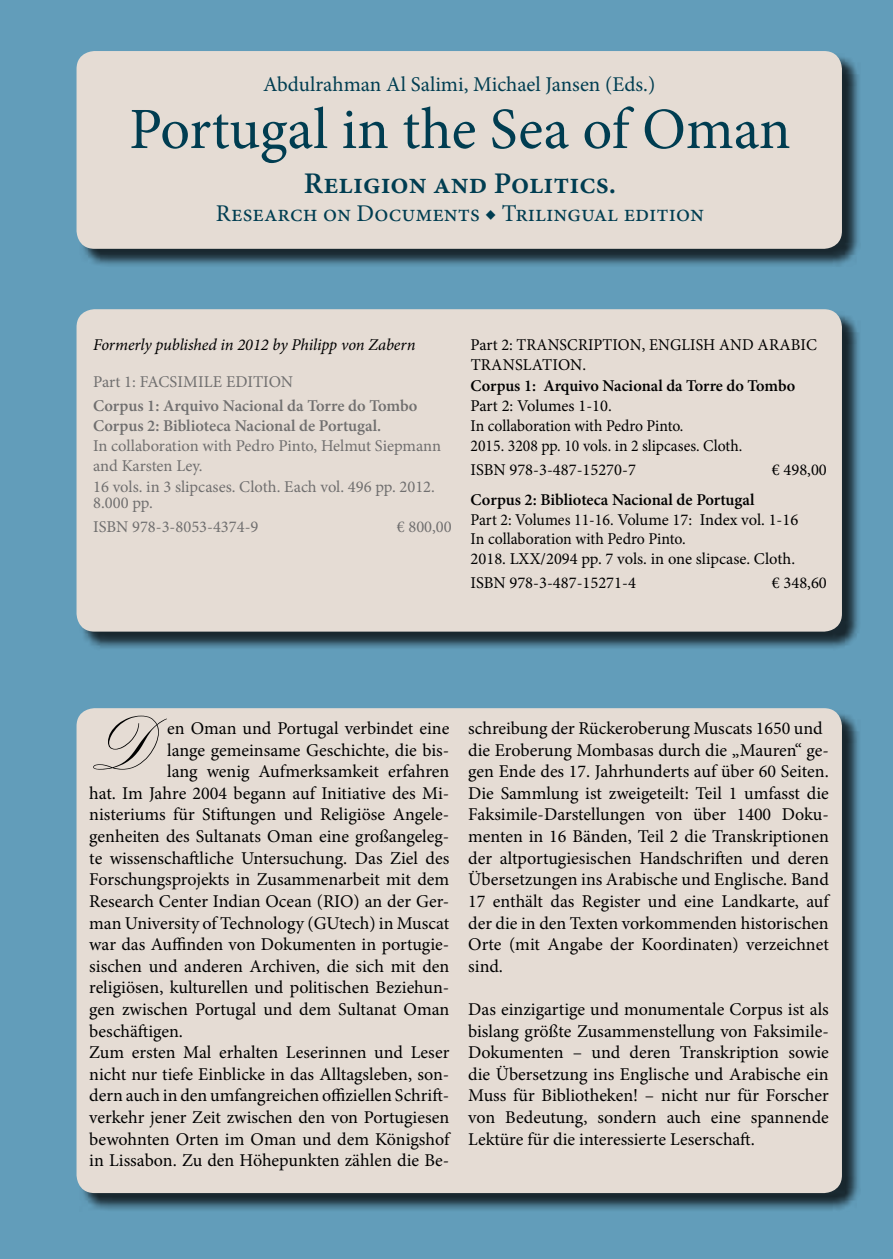
<style>
.page{position:relative;width:893px;height:1259px;background:#629dba}
.page>*{position:absolute;margin:0;border:0;box-sizing:border-box;transform-origin:0 0}
.t1{font:96.3px "Palace Script";color:#000}
.t2{font:58.5px "Minion Pro";color:#003d51}
.t3{font:600 30px "Minion Pro";color:#003d51}
.t4{font:24px "Minion Pro";color:#003d51}
.t5{font:21px "Minion Pro";color:#003d51}
.t6{font:18px/21.6px "Minion Pro";color:#000}
.t7{font:18px "Minion Pro";letter-spacing:-.035em;color:#000}
.t8{font:16.5px/19.8px "Minion Pro";color:#000}
.t9{font:16.5px/20.2px "Minion Pro";color:#706f6f}
.t10{font:16.5px/19.8px "Minion Pro";color:#000;scale:.96 1}
.t11{font:600 16.5px/19.8px "Minion Pro";letter-spacing:-.005em;color:#706f6f}
.t12{font:600 16.5px "Minion Pro";letter-spacing:-.005em;color:#000}
.t13{font:italic 16.5px "Minion Pro";letter-spacing:-.01em;color:#000}
.s1{font-weight:500}
</style>
<div class="page">
<div style="left:79px;top:54px;width:782px;height:214px;background:#000;opacity:.75"></div>
<div style="left:77px;top:51px;width:765px;height:198px;background:#e5dcd4;border-radius:18px"></div>
<div style="left:79px;top:312px;width:782px;height:339px;background:#000;opacity:.75"></div>
<div style="left:77px;top:309px;width:765px;height:322px;background:#e5dcd4;border-radius:18px"></div>
<div style="left:79px;top:711px;width:782px;height:501px;background:#000;opacity:.75"></div>
<div style="left:77px;top:708px;width:765px;height:485px;background:#e5dcd4;border-radius:18px"></div>
<p class="t5" style="left:263px;top:70px;width:394px">Abdulrahman Al Salimi, Michael Jansen (Eds.)</p>
<h2 class="t2" style="left:129px;top:90px;width:663px">Portugal in the Sea of Oman</h2>
<h3 class="t3" style="left:304px;top:162px;width:314px">Religion and Politics.</h3>
<h3 class="t4" style="left:216px;top:198px;width:490px">Research on Documents <span class="s1">◆</span> Trilingual edition</h3>
<p class="t13" style="left:93px;top:333px;width:324px">Formerly published in 2012 by Philipp von Zabern</p>
<p class="t9" style="left:93px;top:372px;width:201px">Part 1: FACSIMILE EDITION</p>
<p class="t11" style="left:93px;top:396px;width:326px">Corpus 1: Arquivo Nacional da Torre do Tombo<br>Corpus 2: Biblioteca Nacional de Portugal.</p>
<p class="t9" style="left:93px;top:436px;width:349px">In collaboration with Pedro Pinto, Helmut Siepmann and Karsten Ley.<br>16 vols. in 3 slipcases. Cloth. Each vol. 496 pp. 2012.</p>
<p class="t9" style="left:93px;top:491px;width:167px;line-height:24px">8.000 pp.<br>ISBN 978-3-8053-4374-9</p>
<p class="t9" style="left:397px;top:517px;width:57px">€ 800,00</p>
<p class="t8" style="left:471px;top:335px;width:348px">Part 2: TRANSCRIPTION, ENGLISH AND ARABIC<br>TRANSLATION.</p>
<p class="t12" style="left:471px;top:374px;width:326px">Corpus 1: Arquivo Nacional da Torre do Tombo</p>
<p class="t8" style="left:471px;top:396px;width:273px">Part 2: Volumes 1-10.<br>In collaboration with Pedro Pinto.<br>2015. 3208 pp. 10 vols. in 2 slipcases. Cloth.</p>
<p class="t8" style="left:471px;top:459px;width:167px">ISBN 978-3-487-15270-7</p>
<p class="t8" style="left:772px;top:459px;width:57px">€ 498,00</p>
<p class="t12" style="left:471px;top:488px;width:286px">Corpus 2: Biblioteca Nacional de Portugal</p>
<p class="t10" style="left:471px;top:509px;width:343px">Part 2: Volumes 11-16. Volume 17: Index vol. 1-16<br>In collaboration with Pedro Pinto.<br>2018. LXX/2094 pp. 7 vols. in one slipcase. Cloth.</p>
<p class="t8" style="left:471px;top:573px;width:167px">ISBN 978-3-487-15271-4</p>
<p class="t8" style="left:772px;top:573px;width:57px">€ 348,60</p>
<h1 class="t1" style="left:92px;top:680px;width:67px">D</h1>
<p class="t6" style="left:167px;top:717px;width:284px">en Oman und Portugal verbindet eine</p>
<p class="t6" style="left:167px;top:739px;width:284px">lange gemeinsame Geschichte, die bis-</p>
<p class="t6" style="left:167px;top:761px;width:284px">lang wenig Aufmerksamkeit erfahren</p>
<p class="t6" style="left:89px;top:782px;width:361px">hat. Im Jahre 2004 begann auf Initiative des Mi-</p>
<p class="t6" style="left:89px;top:804px;width:362px">nisteriums für Stiftungen und Religiöse Angele-</p>
<p class="t6" style="left:89px;top:825px;width:361px">genheiten des Sultanats Oman eine großangeleg-</p>
<p class="t6" style="left:89px;top:847px;width:361px">te wissenschaftliche Untersuchung. Das Ziel des</p>
<p class="t6" style="left:89px;top:869px;width:362px">Forschungsprojekts in Zusammenarbeit mit dem</p>
<p class="t6" style="left:89px;top:890px;width:362px">Research Center Indian Ocean (RIO) an der Ger-</p>
<p class="t7" style="left:89px;top:910px;width:361px">man University of Technology (GUtech) in Muscat</p>
<p class="t6" style="left:89px;top:933px;width:362px">war das Auffinden von Dokumenten in portugie-</p>
<p class="t6" style="left:89px;top:955px;width:362px">sischen und anderen Archiven, die sich mit den</p>
<p class="t6" style="left:89px;top:977px;width:362px">religiösen, kulturellen und politischen Beziehun-</p>
<p class="t6" style="left:89px;top:998px;width:362px">gen zwischen Portugal und dem Sultanat Oman</p>
<p class="t6" style="left:89px;top:1020px;width:95px">beschäftigen.</p>
<p class="t6" style="left:89px;top:1041px;width:362px">Zum ersten Mal erhalten Leserinnen und Leser</p>
<p class="t6" style="left:89px;top:1063px;width:362px">nicht nur tiefe Einblicke in das Alltagsleben, son-</p>
<p class="t6" style="left:89px;top:1085px;width:361px">dern auch in den umfangreichen offiziellen Schrift-</p>
<p class="t6" style="left:89px;top:1106px;width:362px">verkehr jener Zeit zwischen den von Portugiesen</p>
<p class="t6" style="left:89px;top:1128px;width:362px">bewohnten Orten im Oman und dem Königshof</p>
<p class="t6" style="left:89px;top:1149px;width:362px">in Lissabon. Zu den Höhepunkten zählen die Be-</p>
<p class="t6" style="left:468px;top:717px;width:362px">schreibung der Rückeroberung Muscats 1650 und die Eroberung Mombasas durch die „Mauren“ ge&shy;gen Ende des 17. Jahrhunderts auf über 60 Seiten.<br>Die Sammlung ist zweigeteilt: Teil 1 umfasst die Faksimile-Darstellungen von über 1400 Doku&shy;menten in 16 Bänden, Teil 2 die Transkriptionen der altportugiesischen Handschriften und deren Übersetzungen ins Arabische und Englische. Band 17 enthält das Register und eine Landkarte, auf der die in den Texten vorkommenden historischen Orte (mit Angabe der Koordinaten) verzeichnet sind.</p>
<p class="t6" style="left:468px;top:998px;width:362px;text-align:justify">Das einzigartige und monumentale Corpus ist als bislang größte Zusammenstellung von Faksimile-Dokumenten – und deren Transkription sowie die Übersetzung ins Englische und Arabische ein Muss für Bibliotheken! – nicht nur für Forscher von Bedeutung, sondern auch eine spannende Lektüre für die interessierte Leserschaft.</p>
</div>
